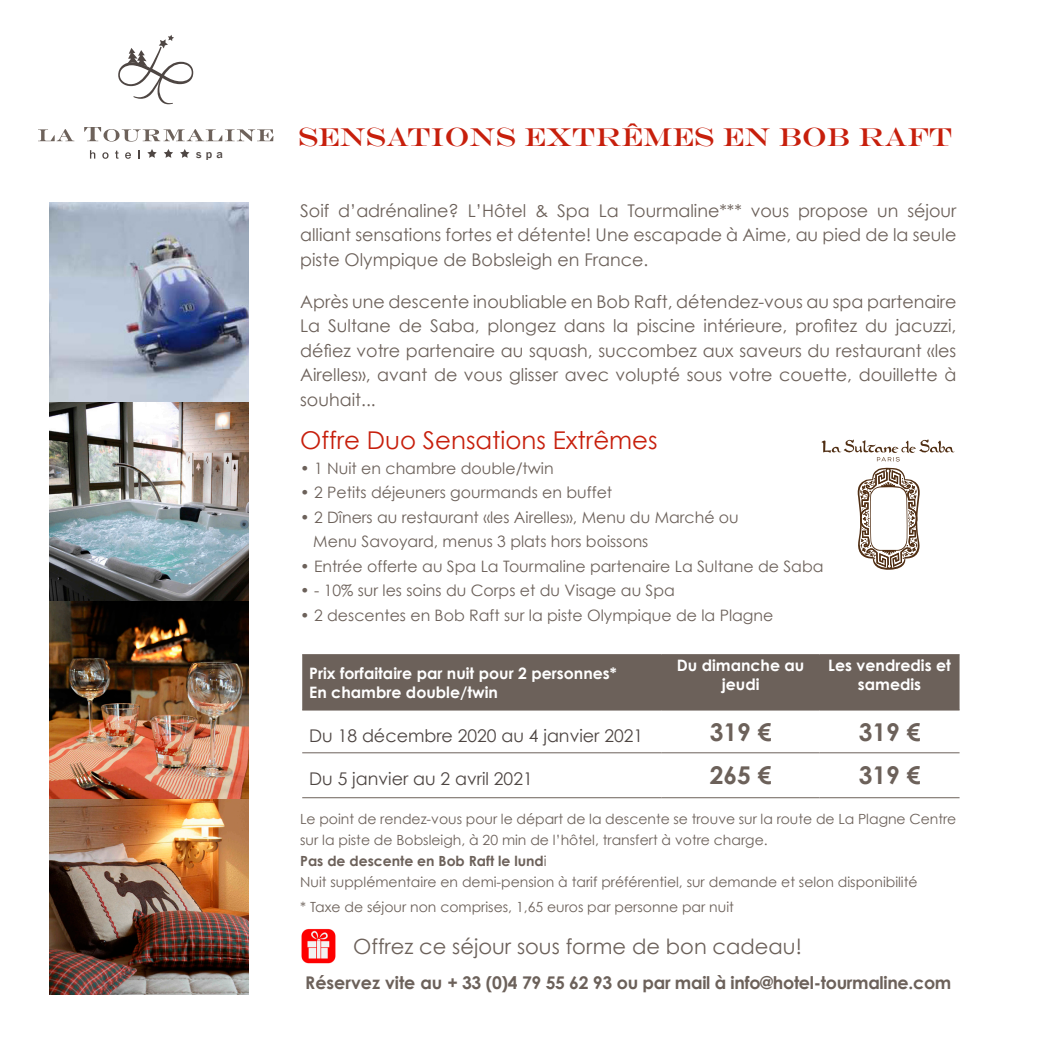
<style>
.page{position:relative;width:1042px;height:1042px;background:#fff}
.page>*{position:absolute;margin:0;border:0;box-sizing:border-box;transform-origin:0 0}
.t1{font:26.25px "Engravers";color:#c71f0c}
.t2{font:24.5px "Century Gothic";color:#c71f0c}
.t3{font:700 24.5px "Century Gothic";color:#6c615a}
.t4{font:21px "Century Gothic";color:#6c615a}
.t5{font:17.5px/24.5px "Century Gothic";color:#6c615a;text-align:justify}
.t6{font:700 17.5px "Century Gothic";letter-spacing:-.015em;color:#6c615a}
.t7{font:17.5px "Century Gothic";color:#4d4542}
.t8{font:15.75px "Century Gothic";color:#6c615a}
.t9{font:700 15.75px/18.9px "Century Gothic";color:#fff;text-align:center}
.t10{font:14px/21px "Century Gothic";color:#6c615a}
.t11{font:700 14px "Century Gothic";color:#6c615a}
.t12{font:500 11.55px "Franklin Gothic";color:#4d4542;scale:1.04 1}
.s1{font-weight:400}
</style>
<div class="page">
<svg style="left:821px;top:439px;width:134px;height:22px"></svg>
<svg style="left:857px;top:467px;width:63px;height:103px"></svg>
<img style="left:50px;top:799px;width:198px;height:195px">
<svg style="left:38px;top:129px;width:36px;height:12px"></svg>
<svg style="left:84px;top:127px;width:189px;height:15px"></svg>
<svg style="left:118px;top:35px;width:75px;height:69px"></svg>
<svg style="left:90px;top:150px;width:5px;height:9px"></svg>
<svg style="left:102px;top:152px;width:7px;height:7px"></svg>
<svg style="left:115px;top:151px;width:4px;height:8px"></svg>
<svg style="left:125px;top:152px;width:6px;height:7px"></svg>
<svg style="left:147px;top:149px;width:10px;height:9px"></svg>
<svg style="left:164px;top:149px;width:9px;height:9px"></svg>
<svg style="left:180px;top:149px;width:9px;height:9px"></svg>
<div style="left:302px;top:655px;width:657px;height:55px;background:#6c615a"></div>
<hr style="left:662px;top:654px;width:157px;height:1px;background:#6c615a">
<hr style="left:819px;top:654px;width:140px;height:1px;background:#6c615a">
<hr style="left:302px;top:710px;width:360px;height:1px;background:#6c615a">
<hr style="left:662px;top:710px;width:157px;height:1px;background:#6c615a">
<hr style="left:819px;top:710px;width:140px;height:1px;background:#6c615a">
<hr style="left:302px;top:752px;width:360px;height:1px;background:#6c615a">
<hr style="left:662px;top:752px;width:157px;height:1px;background:#6c615a">
<hr style="left:819px;top:752px;width:140px;height:1px;background:#6c615a">
<hr style="left:302px;top:797px;width:360px;height:1px;background:#6c615a">
<hr style="left:662px;top:797px;width:157px;height:1px;background:#6c615a">
<hr style="left:819px;top:797px;width:140px;height:1px;background:#6c615a">
<hr style="left:302px;top:654px;width:360px;height:1px;background:#6c615a">
<img style="left:50px;top:203px;width:198px;height:596px">
<img style="left:301px;top:929px;width:35px;height:35px">
<p class="t12" style="left:196px;top:147px;width:27px">spa</p>
<p class="t1" style="left:298px;top:121px;width:656px">SENSATIONS EXTRÊMES EN BOB RAFT</p>
<p class="t5" style="left:300px;top:198px;width:658px">Soif d’adrénaline? L’Hôtel &amp; Spa La Tourmaline*** vous propose un séjour alliant sensations fortes et détente! Une escapade à Aime, au pied de la seule piste Olympique de Bobsleigh en France.</p>
<p class="t5" style="left:300px;top:289px;width:658px">Après une descente inoubliable en Bob Raft, détendez-vous au spa partenaire La Sultane de Saba, plongez dans la piscine intérieure, profitez du jacuzzi, défiez votre partenaire au squash, succombez aux saveurs du restaurant «les Airelles», avant de vous glisser avec volupté sous votre couette, douillette à souhait...</p>
<p class="t2" style="left:300px;top:425px;width:359px">Offre Duo Sensations Extrêmes</p>
<p class="t8" style="left:300px;top:458px;width:255px">• 1 Nuit en chambre double/twin</p>
<p class="t8" style="left:300px;top:483px;width:314px">• 2 Petits déjeuners gourmands en buffet</p>
<p class="t8" style="left:300px;top:507px;width:440px">• 2 Dîners au restaurant «les Airelles», Menu du Marché ou</p>
<p class="t8" style="left:313px;top:532px;width:337px">Menu Savoyard, menus 3 plats hors boissons</p>
<p class="t8" style="left:300px;top:556px;width:525px">• Entrée offerte au Spa La Tourmaline partenaire La Sultane de Saba</p>
<p class="t8" style="left:300px;top:581px;width:376px">• - 10% sur les soins du Corps et du Visage au Spa</p>
<p class="t8" style="left:300px;top:605px;width:475px">• 2 descentes en Bob Raft sur la piste Olympique de la Plagne</p>
<p class="t9" style="left:309px;top:663px;width:309px">Prix forfaitaire par nuit pour 2 personnes*</p>
<p class="t9" style="left:309px;top:682px;width:190px">En chambre double/twin</p>
<p class="t9" style="left:677px;top:656px;width:129px">Du dimanche au jeudi</p>
<p class="t9" style="left:828px;top:656px;width:124px">Les vendredis et samedis</p>
<p class="t7" style="left:309px;top:725px;width:335px">Du 18 décembre 2020 au 4 janvier 2021</p>
<p class="t3" style="left:710px;top:716px;width:63px">319 €</p>
<p class="t3" style="left:858px;top:716px;width:63px">319 €</p>
<p class="t7" style="left:309px;top:768px;width:225px">Du 5 janvier au 2 avril 2021</p>
<p class="t3" style="left:710px;top:760px;width:63px">265 €</p>
<p class="t3" style="left:858px;top:760px;width:63px">319 €</p>
<p class="t10" style="left:300px;top:808px;width:658px">Le point de rendez-vous pour le départ de la descente se trouve sur la route de La Plagne Centre sur la piste de Bobsleigh, à 20 min de l’hôtel, transfert à votre charge.</p>
<p class="t11" style="left:300px;top:852px;width:248px">Pas de descente en Bob Raft le lund<span class="s1">i</span></p>
<p class="t10" style="left:300px;top:871px;width:619px">Nuit supplémentaire en demi-pension à tarif préférentiel, sur demande et selon disponibilité</p>
<p class="t10" style="left:300px;top:896px;width:435px">* Taxe de séjour non comprises, 1,65 euros par personne par nuit</p>
<p class="t4" style="left:353px;top:933px;width:450px">Offrez ce séjour sous forme de bon cadeau!</p>
<p class="t6" style="left:305px;top:971px;width:648px">Réservez vite au + 33 (0)4 79 55 62 93 ou par mail à info@hotel-tourmaline.com</p>
</div>
